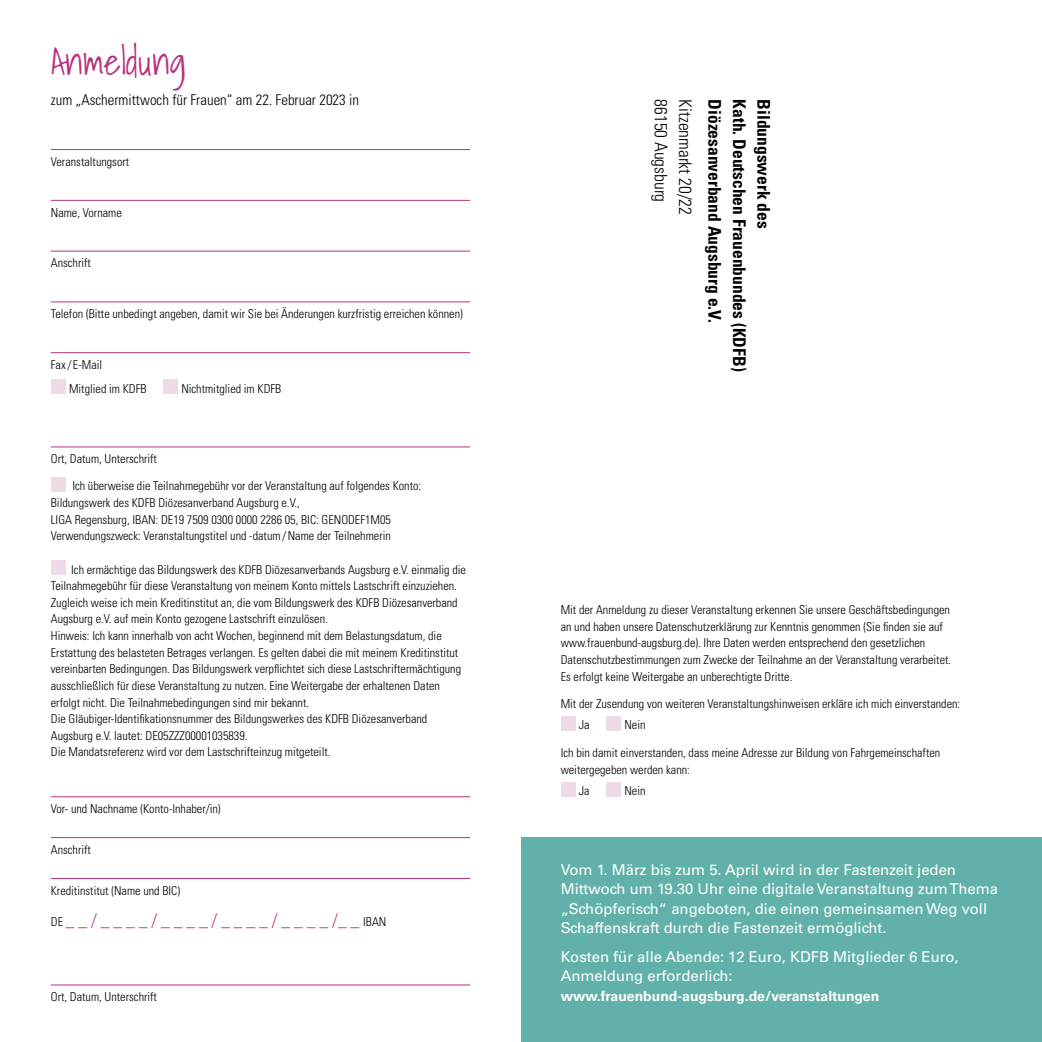
<style>
.page{position:relative;width:1042px;height:1042px;background:#fff}
.page>*{position:absolute;margin:0;border:0;box-sizing:border-box;transform-origin:0 0}
.t1{font:300 36.75px "Shadows Into";color:#b8337d}
.t2{font:700 condensed 17.5px "Univers LT Std";color:#000}
.t3{font:300 condensed 17.5px "Univers LT Std";color:#b8337d}
.t4{font:300 condensed 17.5px "Univers LT Std";color:#000}
.t5{font:14.88px/19.2px "Univers LT Std";color:#fff}
.t6{font:300 condensed 14.88px "Univers LT Std";color:#000}
.t7{font:700 14px "Univers LT Std";color:#fff}
.t8{font:300 condensed 12.25px/16.6px "Univers LT Std";color:#000}
.s1{font-size:12.25px;color:#000}
</style>
<div class="page">
<hr style="left:51px;top:149px;width:419px;height:1px;background:#b8337d">
<hr style="left:51px;top:200px;width:419px;height:1px;background:#b8337d">
<hr style="left:51px;top:251px;width:419px;height:1px;background:#b8337d">
<hr style="left:51px;top:301px;width:419px;height:1px;background:#b8337d">
<hr style="left:51px;top:352px;width:419px;height:1px;background:#b8337d">
<hr style="left:51px;top:446px;width:419px;height:1px;background:#b8337d">
<hr style="left:51px;top:796px;width:419px;height:1px;background:#b8337d">
<hr style="left:51px;top:837px;width:419px;height:1px;background:#b8337d">
<hr style="left:51px;top:878px;width:419px;height:1px;background:#b8337d">
<hr style="left:51px;top:984px;width:419px;height:1px;background:#b8337d">
<div style="left:51px;top:379px;width:15px;height:15px;background:#efdbe7"></div>
<div style="left:163px;top:379px;width:15px;height:15px;background:#efdbe7"></div>
<div style="left:51px;top:477px;width:15px;height:15px;background:#efdbe7"></div>
<div style="left:51px;top:560px;width:15px;height:15px;background:#efdbe7"></div>
<div style="left:561px;top:716px;width:14px;height:15px;background:#efdbe7"></div>
<div style="left:606px;top:716px;width:15px;height:15px;background:#efdbe7"></div>
<div style="left:561px;top:782px;width:14px;height:15px;background:#efdbe7"></div>
<div style="left:606px;top:782px;width:15px;height:15px;background:#efdbe7"></div>
<div style="left:521px;top:837px;width:521px;height:205px;background:#61b1aa"></div>
<h1 class="t1" style="left:51px;top:32px;width:137px">Anmeldung</h1>
<p class="t6" style="left:51px;top:91px;width:310px">zum „Aschermittwoch für Frauen“ am 22. Februar 2023 in</p>
<p class="t8" style="left:51px;top:153px;width:80px">Veranstaltungsort</p>
<p class="t8" style="left:51px;top:204px;width:72px">Name, Vorname</p>
<p class="t8" style="left:51px;top:255px;width:42px">Anschrift</p>
<p class="t8" style="left:51px;top:306px;width:413px">Telefon (Bitte unbedingt angeben, damit wir Sie bei Änderungen kurzfristig erreichen können)</p>
<p class="t8" style="left:69px;top:353px;width:79px;line-height:23.6px;text-indent:-18px">Fax/ E-Mail<br>Mitglied im KDFB</p>
<p class="t8" style="left:181px;top:380px;width:102px">Nichtmitglied im KDFB</p>
<p class="t8" style="left:51px;top:451px;width:108px">Ort, Datum, Unterschrift</p>
<p class="t8" style="left:51px;top:478px;width:372px;text-indent:21px">Ich überweise die Teilnahmegebühr vor der Veranstaltung auf folgendes Konto:<br>Bildungswerk des KDFB Diözesanverband Augsburg e.V.,<br>LIGA Regensburg, IBAN: DE19 7509 0300 0000 2286 05, BIC: GENODEF1M05<br>Verwendungszweck: Veranstaltungstitel und -datum/Name der Teilnehmerin</p>
<p class="t8" style="left:51px;top:561px;width:416px;text-indent:20px">Ich ermächtige das Bildungswerk des KDFB Diözesanverbands Augsburg e.V. einmalig die Teilnahmegebühr für diese Veranstaltung von meinem Konto mittels Lastschrift einzuziehen.<br>Zugleich weise ich mein Kreditinstitut an, die vom Bildungswerk des KDFB Diözesanverband Augsburg e.V. auf mein Konto gezogene Lastschrift einzulösen.<br>Hinweis: Ich kann innerhalb von acht Wochen, beginnend mit dem Belastungsdatum, die Erstattung des belasteten Betrages verlangen. Es gelten dabei die mit meinem Kreditinstitut vereinbarten Bedingungen. Das Bildungswerk verpflichtet sich diese Lastschriftermächtigung ausschließlich für diese Veranstaltung zu nutzen. Eine Weitergabe der erhaltenen Daten erfolgt nicht. Die Teilnahmebedingungen sind mir bekannt.<br>Die Gläubiger-Identifikationsnummer des Bildungswerkes des KDFB Diözesanverband Augsburg e.V. lautet: DE05ZZZ00001035839.<br>Die Mandatsreferenz wird vor dem Lastschrifteinzug mitgeteilt.</p>
<p class="t8" style="left:51px;top:800px;width:171px">Vor- und Nachname (Konto-Inhaber/in)</p>
<p class="t8" style="left:51px;top:841px;width:42px">Anschrift</p>
<p class="t8" style="left:51px;top:882px;width:131px">Kreditinstitut (Name und BIC)</p>
<h2 class="t3" style="left:51px;top:909px;width:337px"><span class="s1">DE</span> _ _ / _ _ _ _ / _ _ _ _ / _ _ _ _ / _ _ _ _ /_ _ <span class="s1">IBAN</span></h2>
<p class="t8" style="left:51px;top:988px;width:108px">Ort, Datum, Unterschrift</p>
<h2 class="t4" style="left:671px;top:99px;width:104px;rotate:90deg">86150 Augsburg</h2>
<h2 class="t4" style="left:696px;top:99px;width:117px;rotate:90deg">Kitzenmarkt 20/22</h2>
<h2 class="t2" style="left:725px;top:99px;width:225px;rotate:90deg">Diözesanverband Augsburg e.V.</h2>
<h2 class="t2" style="left:750px;top:99px;width:274px;rotate:90deg">Kath. Deutschen Frauenbundes (KDFB)</h2>
<h2 class="t2" style="left:774px;top:99px;width:131px;rotate:90deg">Bildungswerk des</h2>
<p class="t8" style="left:561px;top:601px;width:392px">Mit der Anmeldung zu dieser Veranstaltung erkennen Sie unsere Geschäftsbedingungen an und haben unsere Datenschutzerklärung zur Kenntnis genommen (Sie finden sie auf www.frauenbund-augsburg.de). Ihre Daten werden entsprechend den gesetzlichen Datenschutzbestimmungen zum Zwecke der Teilnahme an der Veranstaltung verarbeitet.<br>Es erfolgt keine Weitergabe an unberechtigte Dritte.</p>
<p class="t8" style="left:579px;top:693px;width:383px;line-height:21px;text-indent:-18px">Mit der Zusendung von weiteren Veranstaltungshinweisen erkläre ich mich einverstanden:<br>Ja</p>
<p class="t8" style="left:624px;top:716px;width:23px">Nein</p>
<p class="t8" style="left:561px;top:743px;width:381px;line-height:17.5px">Ich bin damit einverstanden, dass meine Adresse zur Bildung von Fahrgemeinschaften weitergegeben werden kann:</p>
<p class="t8" style="left:579px;top:782px;width:12px">Ja</p>
<p class="t8" style="left:624px;top:782px;width:23px">Nein</p>
<p class="t5" style="left:561px;top:860px;width:439px">Vom 1. März bis zum 5. April wird in der Fastenzeit jeden Mittwoch um 19.30 Uhr eine digitale Veranstaltung zum Thema „Schöpferisch“ angeboten, die einen gemeinsamen Weg voll Schaffenskraft durch die Fastenzeit ermöglicht.</p>
<p class="t5" style="left:561px;top:947px;width:399px">Kosten für alle Abende: 12 Euro, KDFB Mitglieder 6 Euro,<br>Anmeldung erforderlich:</p>
<p class="t7" style="left:561px;top:987px;width:320px">www.frauenbund-augsburg.de/veranstaltungen</p>
</div>
